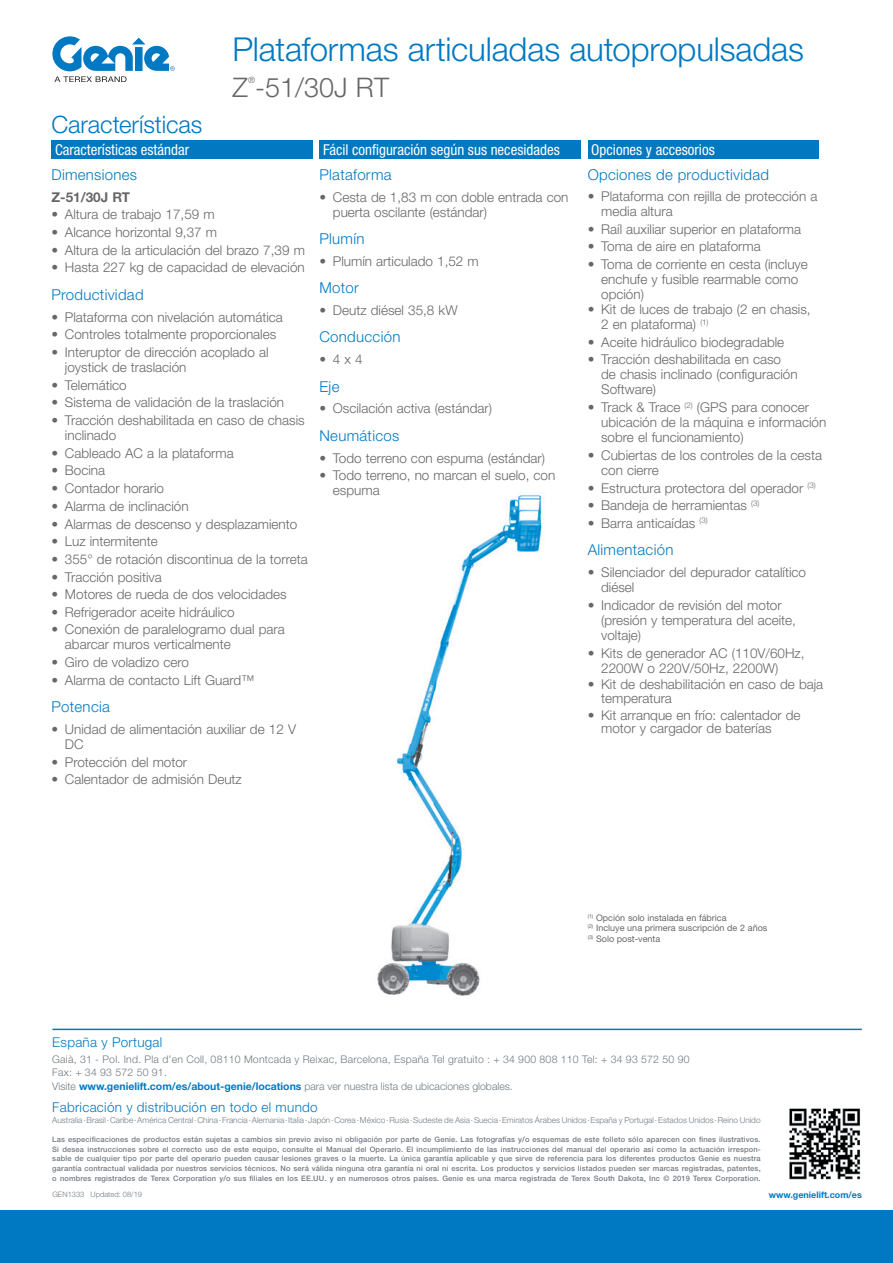
<style>
.page{position:relative;width:893px;height:1263px;background:#fff}
.page>*{position:absolute;margin:0;border:0;box-sizing:border-box;transform-origin:0 0}
.t1{font:300 33px "Helvetica Neue LT Std";letter-spacing:-.005em;color:#0079c2}
.t2{font:300 27px "Helvetica Neue LT Std";color:#67676a}
.t3{font:300 24px "Helvetica Neue LT Std";letter-spacing:-.005em;color:#0079c2}
.t4{font:300 15px "Helvetica Neue LT Std";letter-spacing:.02em;color:#0079c2}
.t5{font:condensed 15px "Helvetica Neue LT Std";color:#fff}
.t6{font:300 13.5px/15px "Helvetica Neue LT Std";color:#67676a}
.t7{font:300 13.5px "Helvetica Neue LT Std";letter-spacing:.02em;color:#0079c2}
.t8{font:700 13.5px "Helvetica Neue LT Std";color:#67676a}
.t9{font:300 10.5px/13.4px "Helvetica Neue LT Std";letter-spacing:.02em;color:#717a82}
.t10{font:9px/10.5px "Helvetica Neue LT Std";color:#67676a}
.t11{font:700 9px "Helvetica Neue LT Std";color:#0079c2}
.t12{font:300 8.7px "Helvetica Neue LT Std";color:#67676a}
.t13{font:300 8.25px "Helvetica Neue LT Std";color:#717a82}
.t14{font:500 7.5px/9.8px "Helvetica Neue LT Std";letter-spacing:.02em;color:#717a82;text-align:justify}
.t15{font:300 7.5px "Helvetica Neue LT Std";color:#717a82}
.s1{font-weight:700;color:#0079c2}
</style>
<div class="page">
<svg style="left:52px;top:36px;width:123px;height:46px"></svg>
<div style="left:588px;top:140px;width:231px;height:19px;background:#0079c2"></div>
<div style="left:319px;top:140px;width:262px;height:19px;background:#0079c2"></div>
<div style="left:51px;top:140px;width:262px;height:19px;background:#0079c2"></div>
<img style="left:377px;top:494px;width:165px;height:502px">
<div style="left:0;top:1210px;width:893px;height:53px;background:#0079c2"></div>
<img style="left:789px;top:1108px;width:72px;height:72px">
<hr style="left:52px;top:1029px;width:810px;height:1px;background:#0079c2">
<h1 class="t1" style="left:233px;top:29px;width:573px">Plataformas articuladas autopropulsadas</h1>
<h3 class="t3" style="left:51px;top:110px;width:153px">Características</h3>
<p class="t12" style="left:248px;top:74px;width:8px">®</p>
<h2 class="t2" style="left:233px;top:71px;width:158px">Z -51/30J RT</h2>
<p class="t5" style="left:55px;top:141px;width:136px">Características estándar</p>
<p class="t5" style="left:323px;top:141px;width:238px">Fácil configuración según sus necesidades</p>
<p class="t4" style="left:51px;top:165px;width:87px">Dimensiones</p>
<p class="t8" style="left:51px;top:188px;width:80px">Z-51/30J RT</p>
<p class="t6" style="left:51px;top:207px;width:165px">• Altura de trabajo 17,59 m</p>
<p class="t6" style="left:51px;top:224px;width:167px">• Alcance horizontal 9,37 m</p>
<p class="t6" style="left:51px;top:242px;width:255px">• Altura de la articulación del brazo 7,39 m</p>
<p class="t6" style="left:51px;top:260px;width:255px">• Hasta 227 kg de capacidad de elevación</p>
<p class="t4" style="left:51px;top:285px;width:94px">Productividad</p>
<p class="t6" style="left:51px;top:309px;width:233px">• Plataforma con nivelación automática</p>
<p class="t6" style="left:51px;top:327px;width:226px">• Controles totalmente proporcionales</p>
<p class="t6" style="left:65px;top:344px;width:205px;text-indent:-14px">• Interuptor de dirección acoplado al joystick de traslación</p>
<p class="t6" style="left:51px;top:377px;width:77px">• Telemático</p>
<p class="t6" style="left:51px;top:395px;width:234px">• Sistema de validación de la traslación</p>
<p class="t6" style="left:65px;top:412px;width:241px;text-indent:-14px">• Tracción deshabilitada en caso de chasis inclinado</p>
<p class="t6" style="left:51px;top:445px;width:184px">• Cableado AC a la plataforma</p>
<p class="t6" style="left:51px;top:463px;width:55px">• Bocina</p>
<p class="t6" style="left:51px;top:480px;width:114px">• Contador horario</p>
<p class="t6" style="left:51px;top:498px;width:139px">• Alarma de inclinación</p>
<p class="t6" style="left:51px;top:516px;width:247px">• Alarmas de descenso y desplazamiento</p>
<p class="t6" style="left:51px;top:534px;width:108px">• Luz intermitente</p>
<p class="t6" style="left:51px;top:551px;width:258px">• 355° de rotación discontinua de la torreta</p>
<p class="t6" style="left:51px;top:569px;width:112px">• Tracción positiva</p>
<p class="t6" style="left:51px;top:587px;width:237px">• Motores de rueda de dos velocidades</p>
<p class="t6" style="left:51px;top:604px;width:185px">• Refrigerador aceite hidráulico</p>
<p class="t6" style="left:65px;top:622px;width:221px;text-indent:-14px">• Conexión de paralelogramo dual para abarcar muros verticalmente</p>
<p class="t6" style="left:51px;top:654px;width:139px">• Giro de voladizo cero</p>
<p class="t6" style="left:51px;top:672px;width:205px">• Alarma de contacto Lift Guard™</p>
<p class="t4" style="left:51px;top:697px;width:60px">Potencia</p>
<p class="t6" style="left:65px;top:721px;width:233px;text-indent:-14px">• Unidad de alimentación auxiliar de 12 V<br>DC</p>
<p class="t6" style="left:51px;top:754px;width:137px">• Protección del motor</p>
<p class="t6" style="left:51px;top:772px;width:192px">• Calentador de admisión Deutz</p>
<p class="t4" style="left:319px;top:165px;width:74px">Plataforma</p>
<p class="t6" style="left:333px;top:189px;width:237px;text-indent:-14px">• Cesta de 1,83 m con doble entrada con puerta oscilante (estándar)</p>
<p class="t4" style="left:319px;top:229px;width:47px">Plumín</p>
<p class="t6" style="left:319px;top:253px;width:161px">• Plumín articulado 1,52 m</p>
<p class="t4" style="left:319px;top:279px;width:41px">Motor</p>
<p class="t6" style="left:319px;top:302px;width:140px">• Deutz diésel 35,8 kW</p>
<p class="t4" style="left:319px;top:328px;width:83px">Conducción</p>
<p class="t6" style="left:319px;top:351px;width:45px">• 4 x 4</p>
<p class="t4" style="left:319px;top:377px;width:22px">Eje</p>
<p class="t6" style="left:319px;top:401px;width:174px">• Oscilación activa (estándar)</p>
<p class="t4" style="left:319px;top:426px;width:81px">Neumáticos</p>
<p class="t6" style="left:319px;top:450px;width:227px">• Todo terreno con espuma (estándar)</p>
<p class="t6" style="left:333px;top:468px;width:224px;text-indent:-14px">• Todo terreno, no marcan el suelo, con espuma</p>
<p class="t5" style="left:591px;top:141px;width:125px">Opciones y accesorios</p>
<p class="t4" style="left:588px;top:165px;width:183px">Opciones de productividad</p>
<p class="t6" style="left:601px;top:189px;width:218px;text-indent:-14px">• Plataforma con rejilla de protección a media altura</p>
<p class="t6" style="left:588px;top:221px;width:215px">• Raíl auxiliar superior en plataforma</p>
<p class="t6" style="left:588px;top:239px;width:175px">• Toma de aire en plataforma</p>
<p class="t6" style="left:601px;top:256px;width:208px;text-indent:-14px">• Toma de corriente en cesta (incluye enchufe y fusible rearmable como opción)</p>
<p class="t6" style="left:601px;top:301px;width:211px;text-indent:-14px">• Kit de luces de trabajo (2 en chasis,<br>2 en plataforma) <sup>(1)</sup></p>
<p class="t6" style="left:588px;top:334px;width:198px">• Aceite hidráulico biodegradable</p>
<p class="t6" style="left:601px;top:352px;width:198px;text-indent:-14px">• Tracción deshabilitada en caso de chasis inclinado (configuración<br>Software)</p>
<p class="t6" style="left:601px;top:399px;width:227px;text-indent:-13px">• Track &amp; Trace <sup>(2)</sup> (GPS para conocer ubicación de la máquina e información sobre el funcionamiento)</p>
<p class="t6" style="left:601px;top:447px;width:222px;text-indent:-14px">• Cubiertas de los controles de la cesta con cierre</p>
<p class="t6" style="left:588px;top:480px;width:230px">• Estructura protectora del operador <sup>(3)</sup></p>
<p class="t6" style="left:588px;top:498px;width:173px">• Bandeja de herramientas <sup>(3)</sup></p>
<p class="t6" style="left:588px;top:515px;width:121px">• Barra anticaídas <sup>(3)</sup></p>
<p class="t4" style="left:588px;top:541px;width:87px">Alimentación</p>
<p class="t6" style="left:601px;top:564px;width:206px;text-indent:-14px">• Silenciador del depurador catalítico diésel</p>
<p class="t6" style="left:601px;top:597px;width:196px;text-indent:-14px">• Indicador de revisión del motor (presión y temperatura del aceite, voltaje)</p>
<p class="t6" style="left:601px;top:645px;width:205px;text-indent:-14px">• Kits de generador AC (110V/60Hz,<br>2200W o 220V/50Hz, 2200W)</p>
<p class="t6" style="left:601px;top:676px;width:224px;text-indent:-14px">• Kit de deshabilitación en caso de baja temperatura</p>
<p class="t6" style="left:601px;top:708px;width:201px;line-height:13.5px;text-indent:-14px">• Kit arranque en frío: calentador de motor y cargador de baterías</p>
<p class="t10" style="left:588px;top:912px;width:181px"><sup>(1)</sup> Opción solo instalada en fábrica<br><sup>(2)</sup> Incluye una primera suscripción de 2 años <sup>(3)</sup> Solo post-venta</p>
<p class="t7" style="left:52px;top:1034px;width:112px">España y Portugal</p>
<p class="t9" style="left:52px;top:1052px;width:639px">Gaià, 31 - Pol. Ind. Pla d’en Coll, 08110 Montcada y Reixac, Barcelona, España Tel gratuito : + 34 900 808 110 Tel: + 34 93 572 50 90<br>Fax: + 34 93 572 50 91.<br>Visite <span class="s1">www.genielift.com/es/about-genie/locations</span> para ver nuestra lista de ubicaciones globales.</p>
<p class="t7" style="left:52px;top:1099px;width:267px">Fabricación y distribución en todo el mundo</p>
<p class="t13" style="left:52px;top:1115px;width:710px">Australia · Brasil · Caribe · América Central · China · Francia · Alemania · Italia · Japón · Corea · México · Rusia · Sudeste de Asia · Suecia · Emiratos Árabes Unidos · España y Portugal · Estados Unidos · Reino Unido</p>
<p class="t14" style="left:52px;top:1134px;width:710px">Las especificaciones de productos están sujetas a cambios sin previo aviso ni obligación por parte de Genie. Las fotografías y/o esquemas de este folleto sólo aparecen con fines ilustrativos.<br>Si desea instrucciones sobre el correcto uso de este equipo, consulte el Manual del Operario. El incumplimiento de las instrucciones del manual del operario así como la actuación irrespon&shy;sable de cualquier tipo por parte del operario pueden causar lesiones graves o la muerte. La única garantía aplicable y que sirve de referencia para los diferentes productos Genie es nuestra garantía contractual validada por nuestros servicios técnicos. No será válida ninguna otra garantía ni oral ni escrita. Los productos y servicios listados pueden ser marcas registradas, patentes, o nombres registrados de Terex Corporation y/o sus filiales en los EE.UU. y en numerosos otros países. Genie es una marca registrada de Terex South Dakota, Inc © 2019 Terex Corporation.</p>
<p class="t15" style="left:52px;top:1190px;width:91px">GEN1333 Updated: 08/19</p>
<p class="t11" style="left:769px;top:1190px;width:94px">www.genielift.com/es</p>
</div>
